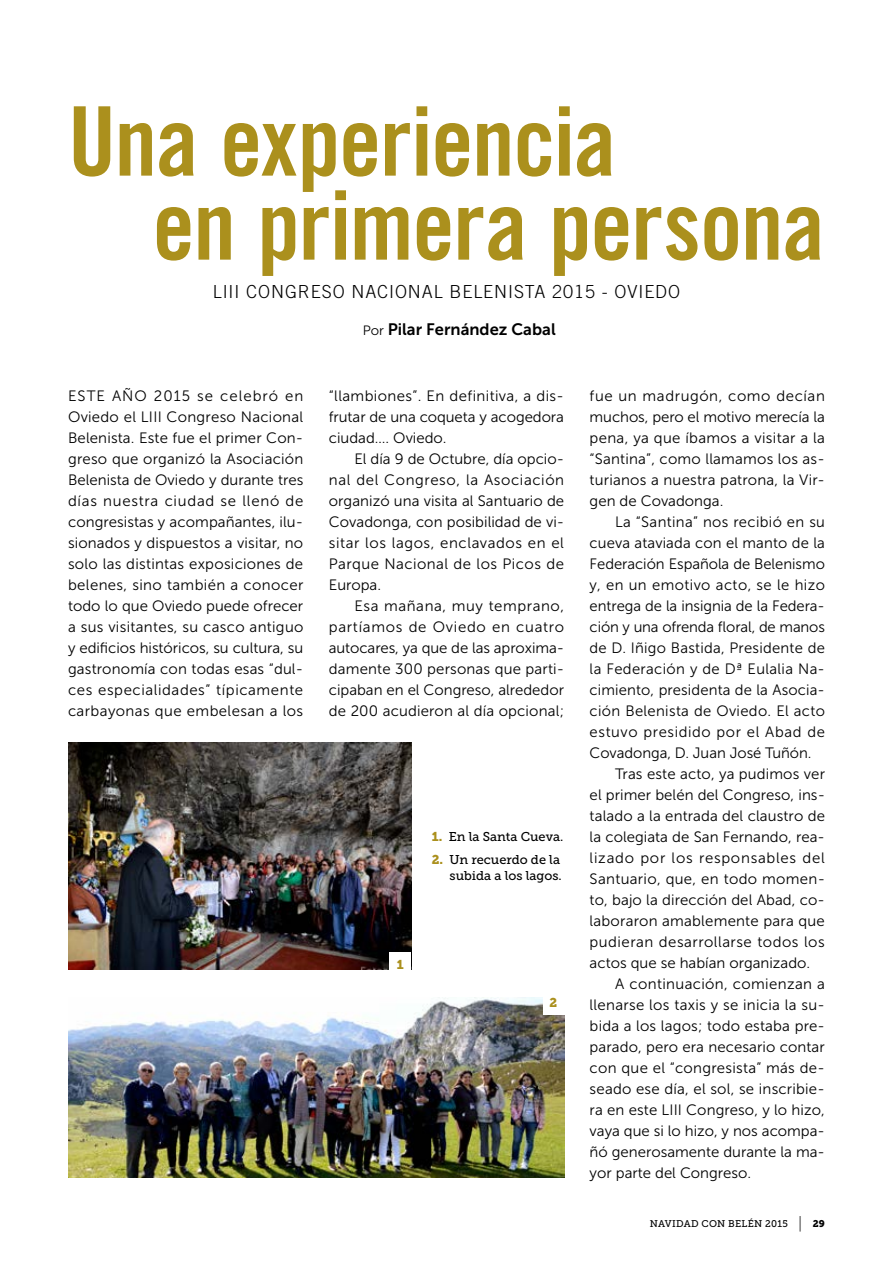
<style>
.page{position:relative;width:893px;height:1263px;background:#fff}
.page>*{position:absolute;margin:0;border:0;box-sizing:border-box;transform-origin:0 0}
.t1{font:96px/84px "Trade Gothic LT Std Bd Cn 20";letter-spacing:-.015em;color:#ab901d}
.t2{font:300 18px "Trade Gothic LT Std";letter-spacing:.05em;color:#000}
.t3{font:16.5px "Museo Sans 700";color:#000}
.t4{font:15px/21px "Museo Sans 300";letter-spacing:.01em;color:#000;text-align:justify}
.t5{font:15px "Museo Sans 300";letter-spacing:-.01em;color:#000}
.t6{font:15px "Museo Sans 300";letter-spacing:.035em;color:#000}
.t7{font:15px "Museo Sans 300";letter-spacing:.05em;color:#000}
.t8{font:15px "Museo Sans 300";letter-spacing:.03em;color:#000}
.t9{font:15px "Museo Sans 300";letter-spacing:.04em;color:#000}
.t10{font:12.75px/16.5px "Museo Slab 500";color:#000;text-align:right}
.t11{font:12.75px "Museo Slab 900";color:#ab901d}
.t12{font:9.75px "Museo Slab 500";letter-spacing:.025em;color:#000}
.s1{font-family:"Museo Sans 300";font-size:13.5px}
.s2{font-family:"Museo Slab 900";color:#ab901d}
.s3{font-family:"Museo Slab 100";font-size:16.5px}
.s4{font-family:"Museo Slab 900"}
</style>
<div class="page">
<img style="left:68px;top:742px;width:343px;height:227px">
<img style="left:68px;top:997px;width:496px;height:181px">
<div style="left:390px;top:952px;width:21px;height:17px;background:#fff"></div>
<div style="left:543px;top:997px;width:21px;height:17px;background:#fff"></div>
<h1 class="t1" style="left:152px;top:99px;width:674px;text-indent:-84px">Una experiencia<br>en primera persona</h1>
<p class="t2" style="left:213px;top:281px;width:469px">LIII CONGRESO NACIONAL BELENISTA 2015 - OVIEDO</p>
<p class="t3" style="left:363px;top:320px;width:194px"><span class="s1">Por</span> Pilar Fernández Cabal</p>
<p class="t4" style="left:68px;top:385px;width:237px">ESTE AÑO 2015 se celebró en Oviedo el LIII Congreso Nacional Belenista. Este fue el primer Con&shy;greso que organizó la Asociación Belenista de Oviedo y durante tres días nuestra ciudad se llenó de congresistas y acompañantes, ilu&shy;sionados y dispuestos a visitar, no solo las distintas exposiciones de belenes, sino también a conocer todo lo que Oviedo puede ofrecer a sus visitantes, su casco antiguo y edificios históricos, su cultura, su gastronomía con todas esas “dul&shy;ces especialidades” típicamente carbayonas que embelesan a los</p>
<p class="t4" style="left:329px;top:385px;width:237px">“llambiones”. En definitiva, a dis&shy;frutar de una coqueta y acogedora ciudad…. Oviedo.</p>
<p class="t4" style="left:329px;top:448px;width:237px;text-indent:26px">El día 9 de Octubre, día opcio&shy;nal del Congreso, la Asociación organizó una visita al Santuario de Covadonga, con posibilidad de vi&shy;sitar los lagos, enclavados en el Parque Nacional de los Picos de Europa.</p>
<p class="t4" style="left:329px;top:595px;width:237px;text-indent:26px">Esa mañana, muy temprano, partíamos de Oviedo en cuatro autocares, ya que de las aproxima&shy;damente 300 personas que parti&shy;cipaban en el Congreso, alrededor de 200 acudieron al día opcional;</p>
<p class="t10" style="left:432px;top:828px;width:133px"><span class="s2">1.</span> En la Santa Cueva.</p>
<p class="t10" style="left:432px;top:851px;width:132px"><span class="s2">2.</span> Un recuerdo de la subida a los lagos.</p>
<p class="t11" style="left:397px;top:957px;width:8px">1</p>
<p class="t11" style="left:550px;top:995px;width:9px">2</p>
<p class="t4" style="left:590px;top:385px;width:237px">fue un madrugón, como decían muchos, pero el motivo merecía la pena, ya que íbamos a visitar a la “Santina”, como llamamos los as&shy;turianos a nuestra patrona, la Vir&shy;gen de Covadonga.</p>
<p class="t4" style="left:615px;top:511px;width:211px">La “Santina” nos recibió en su</p>
<p class="t4" style="left:590px;top:532px;width:237px">cueva ataviada con el manto de la</p>
<p class="t4" style="left:590px;top:553px;width:237px">Federación Española de Belenismo</p>
<p class="t8" style="left:590px;top:576px;width:237px">y, en un emotivo acto, se le hizo</p>
<p class="t4" style="left:590px;top:595px;width:237px">entrega de la insignia de la Federa-</p>
<p class="t5" style="left:590px;top:618px;width:237px">ción y una ofrenda floral, de manos</p>
<p class="t4" style="left:590px;top:637px;width:237px">de D. Iñigo Bastida, Presidente de</p>
<p class="t4" style="left:590px;top:658px;width:237px">la Federación y de Dª Eulalia Na-</p>
<p class="t4" style="left:590px;top:679px;width:237px">cimiento, presidenta de la Asocia-</p>
<p class="t4" style="left:590px;top:700px;width:237px">ción Belenista de Oviedo. El acto</p>
<p class="t9" style="left:590px;top:723px;width:237px">estuvo presidido por el Abad de</p>
<p class="t4" style="left:590px;top:742px;width:223px">Covadonga, D. Juan José Tuñón.</p>
<p class="t4" style="left:615px;top:763px;width:211px">Tras este acto, ya pudimos ver</p>
<p class="t4" style="left:590px;top:784px;width:237px">el primer belén del Congreso, ins-</p>
<p class="t4" style="left:590px;top:805px;width:237px">talado a la entrada del claustro de</p>
<p class="t4" style="left:590px;top:826px;width:237px">la colegiata de San Fernando, rea-</p>
<p class="t7" style="left:590px;top:849px;width:237px">lizado por los responsables del</p>
<p class="t4" style="left:590px;top:868px;width:237px">Santuario, que, en todo momen-</p>
<p class="t4" style="left:590px;top:889px;width:237px">to, bajo la dirección del Abad, co-</p>
<p class="t4" style="left:590px;top:910px;width:237px">laboraron amablemente para que</p>
<p class="t6" style="left:590px;top:933px;width:237px">pudieran desarrollarse todos los</p>
<p class="t4" style="left:590px;top:952px;width:222px">actos que se habían organizado.</p>
<p class="t4" style="left:615px;top:973px;width:211px">A continuación, comienzan a</p>
<p class="t4" style="left:590px;top:994px;width:237px">llenarse los taxis y se inicia la su-</p>
<p class="t4" style="left:590px;top:1015px;width:237px">bida a los lagos; todo estaba pre-</p>
<p class="t4" style="left:590px;top:1036px;width:237px">parado, pero era necesario contar</p>
<p class="t4" style="left:590px;top:1057px;width:237px">con que el “congresista” más de-</p>
<p class="t4" style="left:590px;top:1078px;width:237px">seado ese día, el sol, se inscribie-</p>
<p class="t4" style="left:590px;top:1099px;width:237px">ra en este LIII Congreso, y lo hizo,</p>
<p class="t4" style="left:590px;top:1120px;width:237px">vaya que si lo hizo, y nos acompa-</p>
<p class="t4" style="left:590px;top:1141px;width:237px">ñó generosamente durante la ma-</p>
<p class="t4" style="left:590px;top:1162px;width:163px">yor parte del Congreso.</p>
<p class="t12" style="left:650px;top:1218px;width:177px">NAVIDAD CON BELÉN 2015 <span class="s3">|</span> <span class="s4">29</span></p>
</div>
